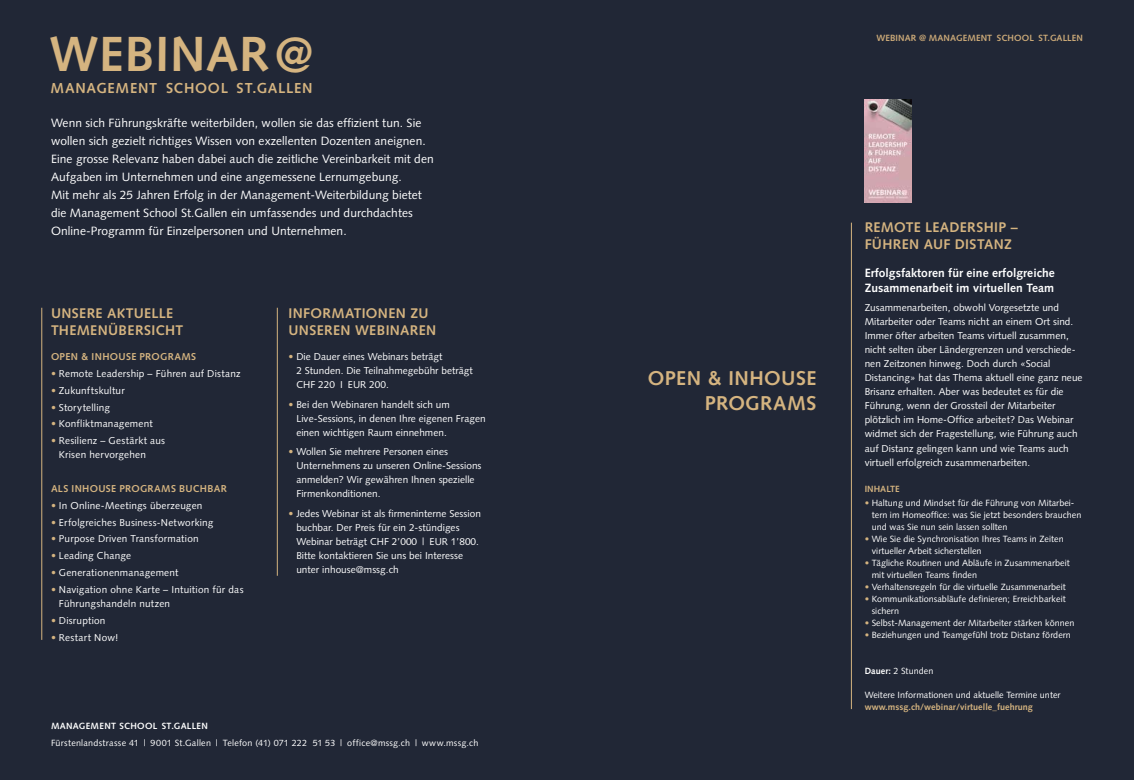
<style>
.page{position:relative;width:1134px;height:780px;background:#fff}
.page>*{position:absolute;margin:0;border:0;box-sizing:border-box;transform-origin:0 0}
.t1{font:700 49.3px "Syntax LT Std";letter-spacing:.01em;color:#d5b480}
.t2{font:700 20px/24.1px "Syntax LT Std";letter-spacing:.02em;color:#d5b480;text-align:right}
.t3{font:700 14.5px "Syntax LT Std";letter-spacing:.05em;color:#d5b480}
.t4{font:700 14px/16.9px "Syntax LT Std";letter-spacing:.025em;color:#d5b480}
.t5{font:12px/18px "Syntax LT Std";letter-spacing:.005em;color:#fff}
.t6{font:700 12px/14.5px "Syntax LT Std";letter-spacing:.005em;color:#fff}
.t7{font:10px/14px "Syntax LT Std";letter-spacing:.005em;color:#fff}
.t8{font:700 10px "Syntax LT Std";letter-spacing:.03em;color:#d5b480}
.t9{font:10px "Syntax LT Std";letter-spacing:.025em;color:#fff}
.t10{font:10px "Syntax LT Std";letter-spacing:.03em;color:#fff}
.t11{font:9px/12px "Syntax LT Std";letter-spacing:.005em;color:#fff}
.t12{font:9px "Syntax LT Std";letter-spacing:.025em;color:#fff}
.t13{font:700 9px "Syntax LT Std";letter-spacing:.005em;color:#d5b480}
.t14{font:700 9px "Syntax LT Std";letter-spacing:.01em;color:#ccaa78}
.t15{font:700 9px "Syntax LT Std";letter-spacing:.035em;color:#fff}
.s1{color:#d5b480}
.s2{font-weight:700}
</style>
<div class="page">
<div style="left:567px;top:0;width:567px;height:780px;background:#212736"></div>
<div style="left:0;top:0;width:571px;height:780px;background:#212736"></div>
<hr style="left:851px;top:223px;width:1px;height:486px;background:#d5b480">
<hr style="left:277px;top:308px;width:1px;height:267px;background:#d5b480">
<hr style="left:42px;top:308px;width:1px;height:331px;background:#d5b480">
<img style="left:865px;top:99px;width:46px;height:103px">
<h1 class="t1" style="left:50px;top:26px;width:221px">WEBINAR</h1>
<h3 class="t3" style="left:51px;top:80px;width:263px">MANAGEMENT SCHOOL ST.GALLEN</h3>
<h1 class="t1" style="left:274px;top:27px;width:41px">@</h1>
<p class="t5" style="left:51px;top:114px;width:384px">Wenn sich Führungskräfte weiterbilden, wollen sie das effizient tun. Sie wollen sich gezielt richtiges Wissen von exzellenten Dozenten aneignen.<br>Eine grosse Relevanz haben dabei auch die zeitliche Vereinbarkeit mit den Aufgaben im Unternehmen und eine angemessene Lernumgebung.<br>Mit mehr als 25 Jahren Erfolg in der Management-Weiterbildung bietet die Management School St.Gallen ein umfassendes und durchdachtes Online-Programm für Einzelpersonen und Unternehmen.</p>
<h3 class="t4" style="left:51px;top:305px;width:134px">UNSERE AKTUELLE<br>THEMENÜBERSICHT</h3>
<h3 class="t4" style="left:288px;top:305px;width:149px">INFORMATIONEN ZU<br>UNSEREN WEBINAREN</h3>
<p class="t8" style="left:51px;top:351px;width:147px">OPEN &amp; INHOUSE PROGRAMS</p>
<p class="t7" style="left:51px;top:366px;width:191px"><span class="s1">•</span> Remote Leadership – Führen auf Distanz</p>
<p class="t7" style="left:51px;top:383px;width:75px"><span class="s1">•</span> Zukunftskultur</p>
<p class="t7" style="left:51px;top:400px;width:60px"><span class="s1">•</span> Storytelling</p>
<p class="t7" style="left:51px;top:417px;width:103px"><span class="s1">•</span> Konfliktmanagement</p>
<p class="t7" style="left:59px;top:434px;width:108px;text-indent:-8px"><span class="s1">•</span> Resilienz – Gestärkt aus<br>Krisen hervorgehen</p>
<p class="t8" style="left:51px;top:482px;width:177px">ALS INHOUSE PROGRAMS BUCHBAR</p>
<p class="t7" style="left:51px;top:498px;width:153px"><span class="s1">•</span> In Online-Meetings überzeugen</p>
<p class="t7" style="left:51px;top:515px;width:164px"><span class="s1">•</span> Erfolgreiches Business-Networking</p>
<p class="t9" style="left:51px;top:533px;width:149px"><span class="s1">•</span> Purpose Driven Transformation</p>
<p class="t7" style="left:51px;top:549px;width:82px"><span class="s1">•</span> Leading Change</p>
<p class="t7" style="left:51px;top:565px;width:129px"><span class="s1">•</span> Generationenmanagement</p>
<p class="t7" style="left:59px;top:582px;width:186px;text-indent:-8px"><span class="s1">•</span> Navigation ohne Karte – Intuition für das<br>Führungshandeln nutzen</p>
<p class="t7" style="left:51px;top:613px;width:56px"><span class="s1">•</span> Disruption</p>
<p class="t10" style="left:51px;top:631px;width:69px"><span class="s1">•</span> Restart Now!</p>
<p class="t7" style="left:296px;top:349px;width:178px;text-indent:-8px"><span class="s1">•</span> Die Dauer eines Webinars beträgt<br>2 Stunden. Die Teilnahmegebühr beträgt<br>CHF 220 I EUR 200.</p>
<p class="t7" style="left:296px;top:397px;width:191px;text-indent:-8px"><span class="s1">•</span> Bei den Webinaren handelt sich um<br>Live-Sessions, in denen Ihre eigenen Fragen einen wichtigen Raum einnehmen.</p>
<p class="t7" style="left:296px;top:445px;width:187px;text-indent:-8px"><span class="s1">•</span> Wollen Sie mehrere Personen eines Unternehmens zu unseren Online-Sessions anmelden? Wir gewähren Ihnen spezielle Firmenkonditionen.</p>
<p class="t7" style="left:296px;top:506px;width:186px;text-indent:-8px"><span class="s1">•</span> Jedes Webinar ist als firmeninterne Session buchbar. Der Preis für ein 2-stündiges Webinar beträgt CHF 2’000 | EUR 1’800.<br>Bitte kontaktieren Sie uns bei Interesse unter inhouse@mssg.ch</p>
<p class="t15" style="left:51px;top:721px;width:158px">MANAGEMENT SCHOOL ST.GALLEN</p>
<p class="t12" style="left:51px;top:737px;width:429px">Fürstenlandstrasse 41 | 9001 St.Gallen | Telefon (41) 071 222 51 53 | office@mssg.ch | www.mssg.ch</p>
<p class="t14" style="left:876px;top:33px;width:208px">WEBINAR @ MANAGEMENT SCHOOL ST.GALLEN</p>
<h2 class="t2" style="left:648px;top:366px;width:170px">OPEN &amp; INHOUSE<br>PROGRAMS</h2>
<h3 class="t4" style="left:865px;top:218px;width:155px">REMOTE LEADERSHIP –<br>FÜHREN AUF DISTANZ</h3>
<p class="t6" style="left:865px;top:266px;width:192px">Erfolgsfaktoren für eine erfolgreiche<br>Zusammenarbeit im virtuellen Team</p>
<p class="t7" style="left:865px;top:301px;width:219px">Zusammenarbeiten, obwohl Vorgesetzte und Mitarbeiter oder Teams nicht an einem Ort sind.<br>Immer öfter arbeiten Teams virtuell zusammen, nicht selten über Ländergrenzen und verschiede&shy;nen Zeitzonen hinweg. Doch durch «Social Distancing» hat das Thema aktuell eine ganz neue Brisanz erhalten. Aber was bedeutet es für die Führung, wenn der Grossteil der Mitarbeiter plötzlich im Home-Office arbeitet? Das Webinar widmet sich der Fragestellung, wie Führung auch auf Distanz gelingen kann und wie Teams auch virtuell erfolgreich zusammenarbeiten.</p>
<p class="t13" style="left:865px;top:483px;width:36px">INHALTE</p>
<p class="t11" style="left:872px;top:497px;width:211px;text-indent:-7px"><span class="s1">•</span> Haltung und Mindset für die Führung von Mitarbei&shy;tern im Homeoffice: was Sie jetzt besonders brauchen und was Sie nun sein lassen sollten</p>
<p class="t11" style="left:872px;top:533px;width:194px;text-indent:-7px"><span class="s1">•</span> Wie Sie die Synchronisation Ihres Teams in Zeiten virtueller Arbeit sicherstellen</p>
<p class="t11" style="left:872px;top:557px;width:199px;text-indent:-7px"><span class="s1">•</span> Tägliche Routinen und Abläufe in Zusammenarbeit mit virtuellen Teams finden</p>
<p class="t11" style="left:865px;top:581px;width:203px"><span class="s1">•</span> Verhaltensregeln für die virtuelle Zusammenarbeit</p>
<p class="t11" style="left:872px;top:593px;width:195px;text-indent:-7px"><span class="s1">•</span> Kommunikationsabläufe definieren; Erreichbarkeit sichern</p>
<p class="t11" style="left:865px;top:617px;width:211px"><span class="s1">•</span> Selbst-Management der Mitarbeiter stärken können</p>
<p class="t11" style="left:865px;top:629px;width:208px"><span class="s1">•</span> Beziehungen und Teamgefühl trotz Distanz fördern</p>
<p class="t11" style="left:865px;top:665px;width:70px"><span class="s2">Dauer:</span> 2 Stunden</p>
<p class="t11" style="left:865px;top:689px;width:197px">Weitere Informationen und aktuelle Termine unter</p>
<p class="t13" style="left:865px;top:702px;width:170px">www.mssg.ch/webinar/virtuelle_fuehrung</p>
</div>
